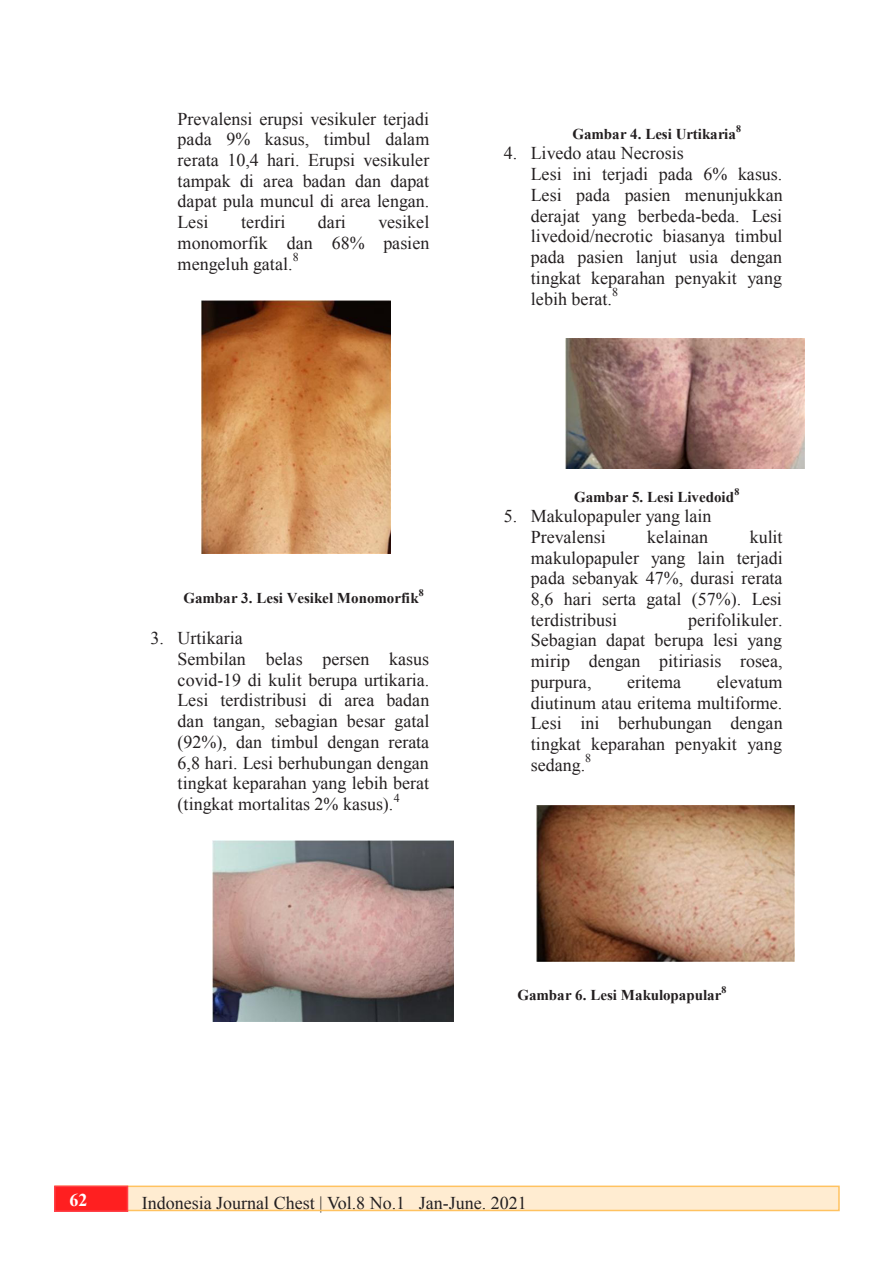
<style>
.page{position:relative;width:893px;height:1263px;background:#fff}
.page>*{position:absolute;margin:0;border:0;box-sizing:border-box;transform-origin:0 0}
.t1{font:18px/20.7px "Times New Roman";color:#231f20;text-align:justify}
.t2{font:700 18px "Times New Roman";color:#fff}
.t3{font:700 15px "Times New Roman";color:#231f20}
.t4{font:12px "Times New Roman";color:#231f20}
.t5{font:700 9.9px "Times New Roman";color:#231f20}
</style>
<div class="page">
<div style="left:56px;top:1186px;width:783px;height:24px;background:#ffecd1"></div>
<div style="left:55px;top:1185px;width:785px;height:26px;border:2px solid #ffc260"></div>
<div style="left:54px;top:1185px;width:74px;height:27px;background:#ff1f20;border:2px solid #ff4047"></div>
<img style="left:390px;top:301px;width:1px;height:253px">
<img style="left:201px;top:301px;width:189px;height:253px">
<img style="left:212px;top:841px;width:242px;height:180px">
<img style="left:565px;top:468px;width:240px;height:1px">
<img style="left:565px;top:338px;width:240px;height:130px">
<img style="left:537px;top:805px;width:257px;height:157px">
<p class="t1" style="left:178px;top:108px;width:253px">Prevalensi erupsi vesikuler terjadi pada 9% kasus, timbul dalam rerata 10,4 hari. Erupsi vesikuler tampak di area badan dan dapat dapat pula muncul di area lengan.<br>Lesi</p>
<p class="t1" style="left:178px;top:211px;width:253px;text-indent:201px">vesikel monomorfik dan 68% pasien mengeluh gatal.</p>
<p class="t1" style="left:241px;top:211px;width:46px">terdiri</p>
<p class="t1" style="left:318px;top:211px;width:29px">dari</p>
<p class="t4" style="left:293px;top:249px;width:7px">8</p>
<p class="t3" style="left:183px;top:588px;width:237px">Gambar 3. Lesi Vesikel Monomorfik</p>
<p class="t5" style="left:419px;top:586px;width:6px">8</p>
<p class="t1" style="left:178px;top:627px;width:253px;text-align:left;text-indent:-27px">3. Urtikaria<br>Sembilan belas persen kasus covid-19 di kulit berupa urtikaria.<br>Lesi terdistribusi di area badan dan tangan, sebagian besar gatal (92%), dan timbul dengan rerata<br>6,8 hari. Lesi berhubungan dengan tingkat keparahan yang lebih berat (tingkat mortalitas 2% kasus).</p>
<p class="t4" style="left:394px;top:789px;width:7px">4</p>
<p class="t5" style="left:736px;top:122px;width:6px">8</p>
<p class="t1" style="left:531px;top:143px;width:253px;text-align:left;text-indent:-27px">4. Livedo atau Necrosis<br>Lesi ini terjadi pada 6% kasus.<br>Lesi pada pasien menunjukkan derajat yang berbeda-beda. Lesi livedoid/necrotic biasanya timbul pada pasien lanjut usia dengan tingkat keparahan penyakit yang lebih berat.</p>
<p class="t3" style="left:572px;top:124px;width:165px">Gambar 4. Lesi urtikaria</p>
<p class="t4" style="left:612px;top:284px;width:7px">8</p>
<p class="t3" style="left:574px;top:486px;width:162px">Gambar 5. Lesi Livedoid</p>
<p class="t5" style="left:734px;top:485px;width:6px">8</p>
<p class="t1" style="left:531px;top:505px;width:182px;text-indent:-27px">5. Makulopapuler yang lain<br>Prevalensi</p>
<p class="t1" style="left:531px;top:526px;width:253px;text-indent:219px">kulit makulopapuler yang lain terjadi pada sebanyak 47%, durasi rerata 8,6 hari serta gatal (57%). Lesi terdistribusi</p>
<p class="t1" style="left:647px;top:526px;width:63px">kelainan</p>
<p class="t1" style="left:531px;top:609px;width:253px;text-indent:157px">perifolikuler.<br>Sebagian dapat berupa lesi yang mirip dengan pitiriasis rosea, purpura,</p>
<p class="t1" style="left:531px;top:671px;width:253px;text-indent:186px">elevatum diutinum atau eritema multiforme.<br>Lesi ini berhubungan dengan tingkat keparahan penyakit yang sedang.</p>
<p class="t1" style="left:627px;top:671px;width:55px">eritema</p>
<p class="t4" style="left:585px;top:750px;width:7px">8</p>
<p class="t3" style="left:517px;top:984px;width:206px">Gambar 6. Lesi Makulopapular</p>
<p class="t5" style="left:721px;top:982px;width:6px">8</p>
<p class="t2" style="left:69px;top:1187px;width:19px">62</p>
<p class="t1" style="left:142px;top:1192px;width:386px">Indonesia Journal Chest | Vol.8 No.1 Jan-June. 2021</p>
</div>
